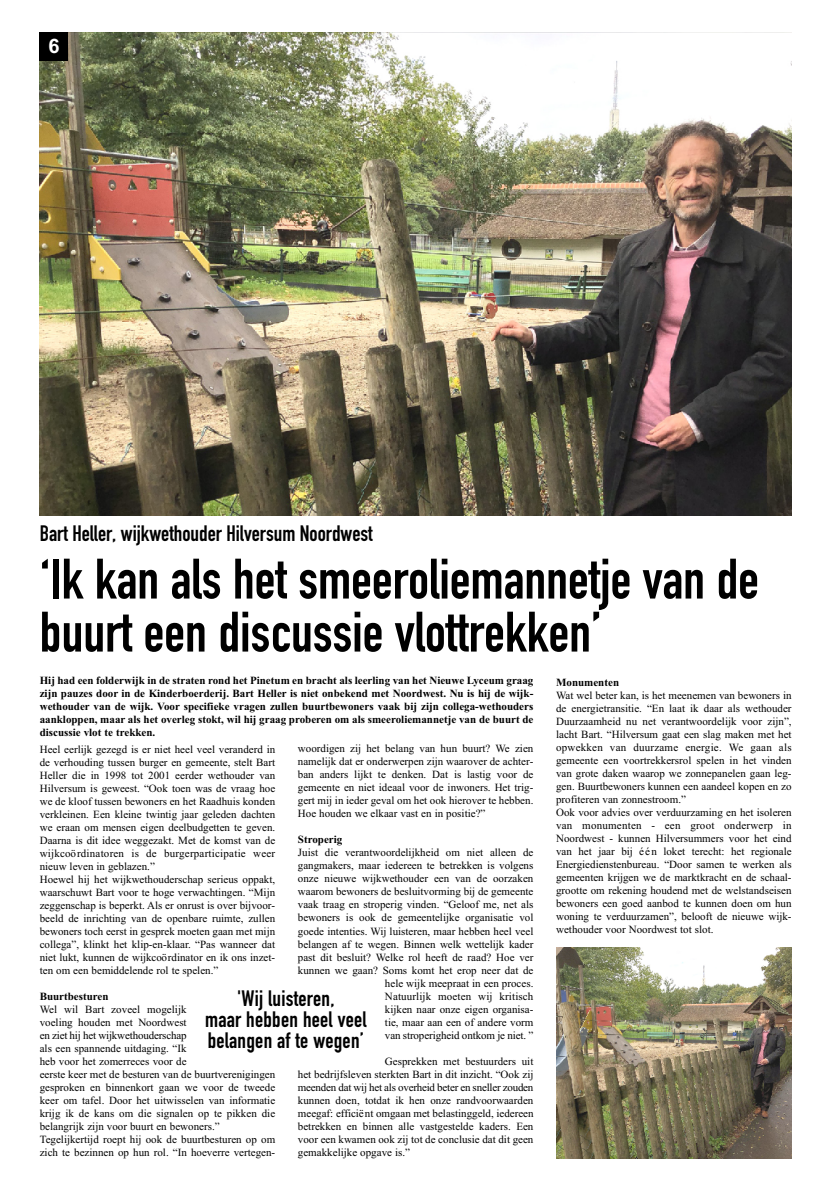
<style>
.page{position:relative;width:820px;height:1191px;background:#fff}
.page>*{position:absolute;margin:0;border:0;box-sizing:border-box;transform-origin:0 0}
.t1{font:56px/53px "DIN Engschrift Std";color:#000}
.t2{font:22px/21px "DIN Engschrift Std";letter-spacing:.01em;color:#000;text-align:center}
.t3{font:700 20px "Arial";color:#fff}
.t4{font:11px/13px "Times New Roman";color:#000}
.t5{font:700 11px/13px "Times New Roman";color:#000;text-align:justify}
</style>
<div class="page">
<img style="left:40px;top:33px;width:751px;height:482px">
<div style="left:40px;top:33px;width:28px;height:28px;background:#000"></div>
<img style="left:556px;top:947px;width:235px;height:211px">
<h3 class="t3" style="left:48px;top:35px;width:13px">6</h3>
<h2 class="t2" style="left:40px;top:523px;width:334px">Bart Heller, wijkwethouder Hilversum Noordwest</h2>
<h1 class="t1" style="left:40px;top:553px;width:720px">‘Ik kan als het smeeroliemannetje van de buurt een discussie vlottrekken’</h1>
<p class="t5" style="left:40px;top:673px;width:495px">Hij had een folderwijk in de straten rond het Pinetum en bracht als leerling van het Nieuwe Lyceum graag zijn pauzes door in de Kinderboerderij. Bart Heller is niet onbekend met Noordwest. Nu is hij de wijk&shy;wethouder van de wijk. Voor specifieke vragen zullen buurtbewoners vaak bij zijn collega-wethouders aankloppen, maar als het overleg stokt, wil hij graag proberen om als smeeroliemannetje van de buurt de discussie vlot te trekken.</p>
<p class="t5" style="left:556px;top:676px;width:64px">Monumenten</p>
<p class="t4" style="left:556px;top:689px;width:237px">Wat wel beter kan, is het meenemen van bewoners in de energietransitie. “En laat ik daar als wethouder Duurzaamheid nu net verantwoordelijk voor zijn”, lacht Bart. “Hilversum gaat een slag maken met het opwekken van duurzame energie. We gaan als gemeente een voortrekkersrol spelen in het vinden van grote daken waarop we zonnepanelen gaan leg&shy;gen. Buurtbewoners kunnen een aandeel kopen en zo profiteren van zonnestroom.”<br>Ook voor advies over verduurzaming en het isoleren van monumenten - een groot onderwerp in Noordwest - kunnen Hilversummers voor het eind van het jaar bij één loket terecht: het regionale Energiedienstenbureau. “Door samen te werken als gemeenten krijgen we de marktkracht en de schaal&shy;grootte om rekening houdend met de welstandseisen bewoners een goed aanbod te kunnen doen om hun woning te verduurzamen”, belooft de nieuwe wijk&shy;wethouder voor Noordwest tot slot.</p>
<p class="t4" style="left:298px;top:742px;width:237px;text-align:justify">woordigen zij het belang van hun buurt? We zien namelijk dat er onderwerpen zijn waarover de achter&shy;ban anders lijkt te denken. Dat is lastig voor de gemeente en niet ideaal voor de inwoners. Het trig&shy;gert mij in ieder geval om het ook hierover te hebben.<br>Hoe houden we elkaar vast en in positie?”</p>
<p class="t5" style="left:298px;top:833px;width:46px">Stroperig</p>
<p class="t4" style="left:298px;top:846px;width:237px;text-align:right">Juist die verantwoordelijkheid om niet alleen de gangmakers, maar iedereen te betrekken is volgens onze nieuwe wijkwethouder een van de oorzaken waarom bewoners de besluitvorming bij de gemeente vaak traag en stroperig vinden. “Geloof me, net als bewoners is ook de gemeentelijke organisatie vol goede intenties. Wij luisteren, maar hebben heel veel belangen af te wegen. Binnen welk wettelijk kader past dit besluit? Welke rol heeft de raad? Hoe ver kunnen we gaan? Soms komt het erop neer dat de hele wijk meepraat in een proces.<br>Natuurlijk moeten wij kritisch<br>kijken naar onze eigen organisa-<br>tie, maar aan een of andere vorm<br>van stroperigheid ontkom je niet. ”</p>
<p class="t4" style="left:298px;top:1054px;width:237px;text-align:justify;text-indent:87px">Gesprekken met bestuurders uit het bedrijfsleven sterkten Bart in dit inzicht. “Ook zij meenden dat wij het als overheid beter en sneller zouden kunnen doen, totdat ik hen onze randvoorwaarden meegaf: efficiënt omgaan met belastinggeld, iedereen betrekken en binnen alle vastgestelde kaders. Een voor een kwamen ook zij tot de conclusie dat dit geen gemakkelijke opgave is.”</p>
<p class="t4" style="left:40px;top:742px;width:237px">Heel eerlijk gezegd is er niet heel veel veranderd in de verhouding tussen burger en gemeente, stelt Bart Heller die in 1998 tot 2001 eerder wethouder van Hilversum is geweest. “Ook toen was de vraag hoe we de kloof tussen bewoners en het Raadhuis konden verkleinen. Een kleine twintig jaar geleden dachten we eraan om mensen eigen deelbudgetten te geven.<br>Daarna is dit idee weggezakt. Met de komst van de wijkcoördinatoren is de burgerparticipatie weer nieuw leven in geblazen.”<br>Hoewel hij het wijkwethouderschap serieus oppakt, waarschuwt Bart voor te hoge verwachtingen. “Mijn zeggenschap is beperkt. Als er onrust is over bijvoor&shy;beeld de inrichting van de openbare ruimte, zullen bewoners toch eerst in gesprek moeten gaan met mijn collega”, klinkt het klip-en-klaar. “Pas wanneer dat niet lukt, kunnen de wijkcoördinator en ik ons inzet&shy;ten om een bemiddelende rol te spelen.”</p>
<p class="t5" style="left:40px;top:989px;width:70px">Buurtbesturen</p>
<p class="t4" style="left:40px;top:1002px;width:237px">Wel wil Bart zoveel mogelijk<br>voeling houden met Noordwest<br>en ziet hij het wijkwethouderschap<br>als een spannende uitdaging. “Ik<br>heb voor het zomerreces voor de<br>eerste keer met de besturen van de buurtverenigingen gesproken en binnenkort gaan we voor de tweede keer om tafel. Door het uitwisselen van informatie krijg ik de kans om die signalen op te pikken die belangrijk zijn voor buurt en bewoners.” Tegelijkertijd roept hij ook de buurtbesturen op om zich te bezinnen op hun rol. “In hoeverre vertegen-</p>
<h2 class="t2" style="left:205px;top:988px;width:163px">'Wij luisteren,<br>maar hebben heel veel belangen af te wegen’</h2>
</div>
